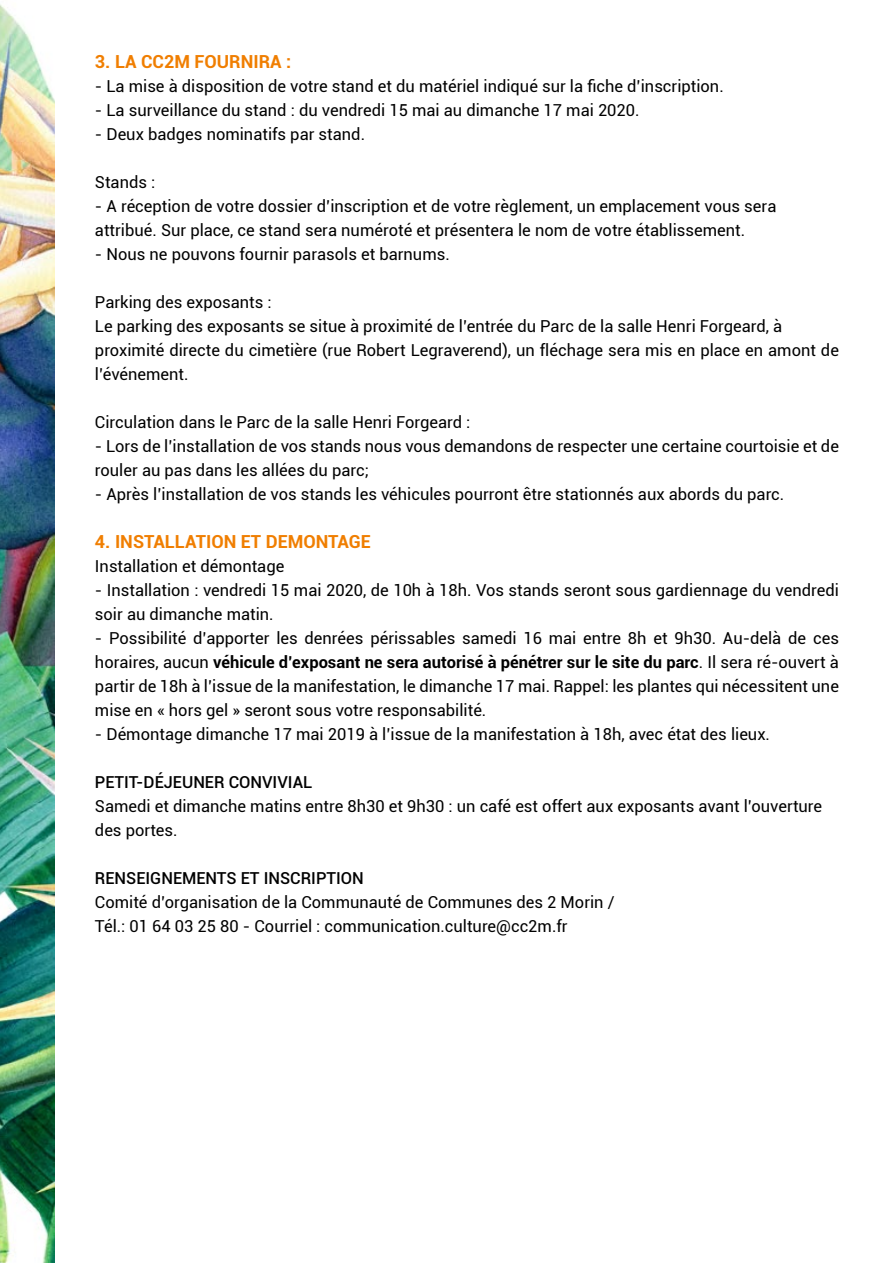
<style>
.page{position:relative;width:893px;height:1263px;background:#fff}
.page>*{position:absolute;margin:0;border:0;box-sizing:border-box;transform-origin:0 0}
.t1{font:700 18px "Roboto";color:#f07e01}
.t2{font:16.5px/24px "Roboto";color:#000}
.t3{font:500 16.5px "Roboto";color:#000}
.s1{font-weight:700}
</style>
<div class="page">
<img style="left:0;top:4px;width:54px;height:1259px">
<p class="t1" style="left:95px;top:48px;width:198px">3. LA CC2M FOURNIRA :</p>
<p class="t2" style="left:95px;top:73px;width:630px">- La mise à disposition de votre stand et du matériel indiqué sur la fiche d’inscription.</p>
<p class="t2" style="left:95px;top:97px;width:546px">- La surveillance du stand : du vendredi 15 mai au dimanche 17 mai 2020.</p>
<p class="t2" style="left:95px;top:121px;width:272px">- Deux badges nominatifs par stand.</p>
<p class="t2" style="left:95px;top:169px;width:62px">Stands :</p>
<p class="t2" style="left:95px;top:193px;width:683px">- A réception de votre dossier d’inscription et de votre règlement, un emplacement vous sera attribué. Sur place, ce stand sera numéroté et présentera le nom de votre établissement.</p>
<p class="t2" style="left:95px;top:241px;width:356px">- Nous ne pouvons fournir parasols et barnums.</p>
<p class="t2" style="left:95px;top:289px;width:745px">Parking des exposants :<br>Le parking des exposants se situe à proximité de l’entrée du Parc de la salle Henri Forgeard, à proximité directe du cimetière (rue Robert Legraverend), un fléchage sera mis en place en amont de l’événement.</p>
<p class="t2" style="left:95px;top:409px;width:377px">Circulation dans le Parc de la salle Henri Forgeard :</p>
<p class="t2" style="left:95px;top:433px;width:745px">- Lors de l’installation de vos stands nous vous demandons de respecter une certaine courtoisie et de rouler au pas dans les allées du parc;</p>
<p class="t2" style="left:95px;top:481px;width:691px">- Après l’installation de vos stands les véhicules pourront être stationnés aux abords du parc.</p>
<p class="t1" style="left:95px;top:528px;width:277px">4. INSTALLATION ET DEMONTAGE</p>
<p class="t2" style="left:95px;top:553px;width:191px">Installation et démontage</p>
<p class="t2" style="left:95px;top:577px;width:745px">- Installation : vendredi 15 mai 2020, de 10h à 18h. Vos stands seront sous gardiennage du vendredi soir au dimanche matin.</p>
<p class="t2" style="left:95px;top:625px;width:745px;text-align:justify">- Possibilité d’apporter les denrées périssables samedi 16 mai entre 8h et 9h30. Au-delà de ces horaires, aucun <span class="s1">véhicule d’exposant ne sera autorisé à pénétrer sur le site du parc</span>. Il sera ré-ouvert à partir de 18h à l’issue de la manifestation, le dimanche 17 mai. Rappel: les plantes qui nécessitent une mise en « hors gel » seront sous votre responsabilité.</p>
<p class="t2" style="left:95px;top:721px;width:677px">- Démontage dimanche 17 mai 2019 à l’issue de la manifestation à 18h, avec état des lieux.</p>
<p class="t3" style="left:95px;top:770px;width:219px">PETIT-DÉJEUNER CONVIVIAL</p>
<p class="t2" style="left:95px;top:793px;width:729px">Samedi et dimanche matins entre 8h30 et 9h30 : un café est offert aux exposants avant l’ouverture des portes.</p>
<p class="t3" style="left:95px;top:866px;width:270px">RENSEIGNEMENTS ET INSCRIPTION</p>
<p class="t2" style="left:95px;top:889px;width:521px">Comité d’organisation de la Communauté de Communes des 2 Morin /<br>Tél.: 01 64 03 25 80 - Courriel : communication.culture@cc2m.fr</p>
</div>
